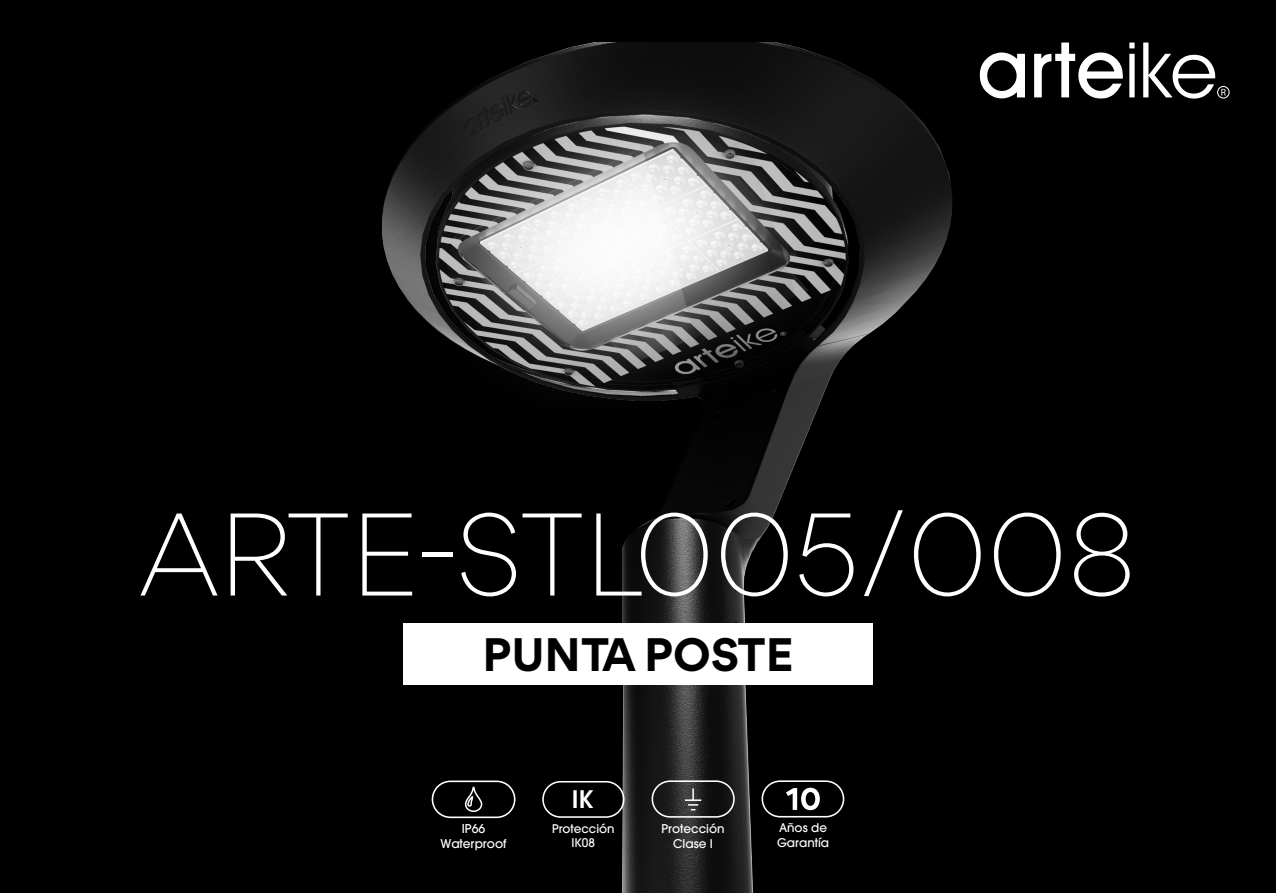
<style>
.page{position:relative;width:1276px;height:893px;background:#000}
.page>*{position:absolute;margin:0;border:0;box-sizing:border-box;transform-origin:0 0}
.t1{font:300 112.5px "Gordita";color:#fff}
.t2{font:700 45px "Gordita";color:#000}
.t3{font:600 24px "ITC Avant Garde Std";color:#fff}
.t4{font:500 12.15px/15.1px "ITC Avant Garde Std";color:#fff;text-align:center}
.t5{font:500 12px/15px "ITC Avant Garde Std";color:#fff;text-align:center}
.t6{font:500 11.85px/14.9px "ITC Avant Garde Std";color:#fff;text-align:center}
</style>
<div class="page">
<img style="left:381px;top:43px;width:754px;height:850px">
<div style="left:403px;top:623px;width:470px;height:62px;background:#fff"></div>
<svg style="left:542px;top:781px;width:82px;height:37px"></svg>
<svg style="left:651px;top:780px;width:84px;height:38px"></svg>
<svg style="left:432px;top:780px;width:83px;height:38px"></svg>
<svg style="left:761px;top:780px;width:83px;height:37px"></svg>
<svg style="left:979px;top:53px;width:46px;height:45px"></svg>
<svg style="left:1143px;top:43px;width:72px;height:56px"></svg>
<svg style="left:1034px;top:43px;width:89px;height:56px"></svg>
<svg style="left:1129px;top:54px;width:5px;height:43px"></svg>
<svg style="left:1129px;top:43px;width:5px;height:5px"></svg>
<div style="left:1217px;top:86px;width:12px;height:13px;border:1px solid #fff;border-radius:50%"></div>
<svg style="left:1221px;top:89px;width:4px;height:7px"></svg>
<p class="t1" style="left:140px;top:478px;width:998px">ARTE-STL005/008</p>
<p class="t2" style="left:482px;top:621px;width:313px">PUNTA POSTE</p>
<p class="t4" style="left:440px;top:821px;width:67px">IP66<br>Waterproof</p>
<h3 class="t3" style="left:572px;top:784px;width:23px">IK</h3>
<p class="t6" style="left:552px;top:821px;width:64px">Protección<br>IK08</p>
<p class="t5" style="left:661px;top:821px;width:65px">Protección<br>Clase I</p>
<p class="t5" style="left:777px;top:820px;width:54px;text-align:left">Años de<br>Garantía</p>
</div>
